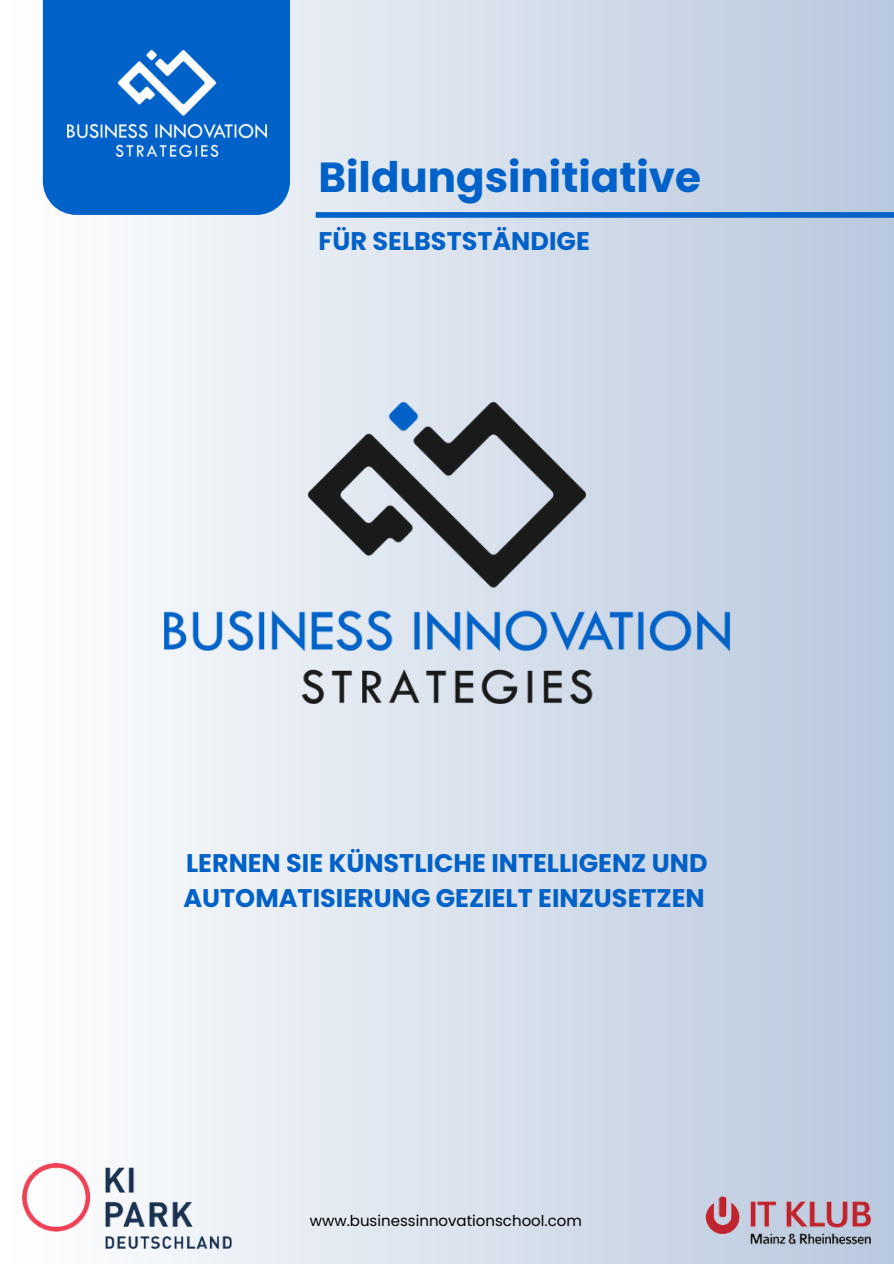
<style>
.page{position:relative;width:894px;height:1264px;background:#fff}
.page>*{position:absolute;margin:0;border:0;box-sizing:border-box;transform-origin:0 0}
.t1{font:700 42px "Poppins";color:#0061c8}
.t2{font:700 25.5px/34.8px "Poppins";color:#0061c8}
.t3{font:15px "Poppins";color:#000}
</style>
<div class="page">
<div style="left:0;top:0;width:893px;height:1263px;background:linear-gradient(to right,#fff,#b9c8dd)"></div>
<div style="left:43px;top:0;width:247px;height:215px;background:#0061c8"></div>
<div style="left:315px;top:212px;width:578px;height:6px;background:#0061c8"></div>
<img style="left:67px;top:51px;width:199px;height:105px">
<img style="left:164px;top:402px;width:565px;height:302px">
<img style="left:22px;top:1163px;width:210px;height:84px">
<img style="left:701px;top:1172px;width:174px;height:91px">
<h1 class="t1" style="left:318px;top:148px;width:384px">Bildungsinitiative</h1>
<h2 class="t2" style="left:318px;top:224px;width:273px">FÜR SELBSTSTÄNDIGE</h2>
<p class="t2" style="left:183px;top:845px;width:525px">LERNEN SIE KÜNSTLICHE INTELLIGENZ UND<br>AUTOMATISIERUNG GEZIELT EINZUSETZEN</p>
<p class="t3" style="left:310px;top:1209px;width:273px">www.businessinnovationschool.com</p>
</div>
